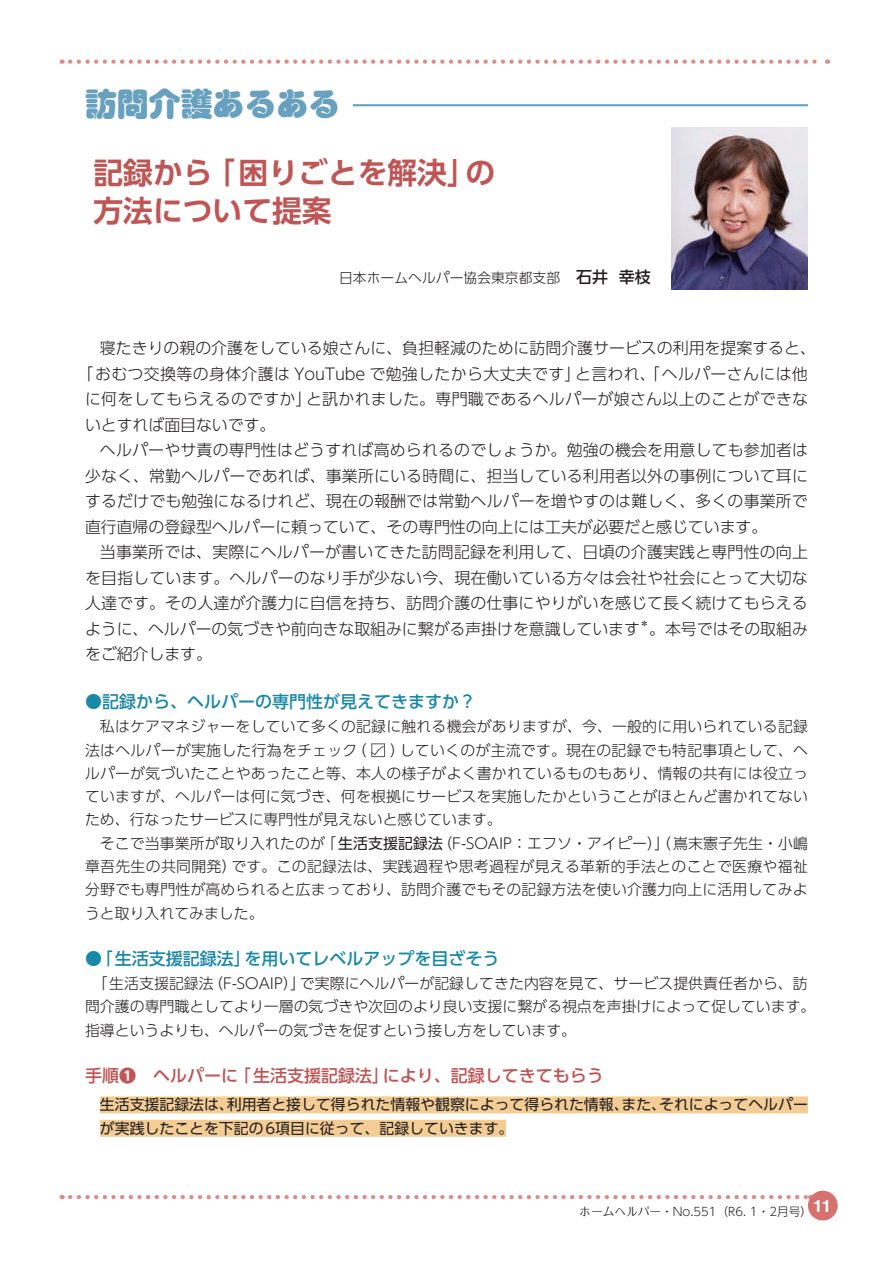
<style>
.page{position:relative;width:893px;height:1263px;background:#fff}
.page>*{position:absolute;margin:0;border:0;box-sizing:border-box;transform-origin:0 0}
.t1{font:31.95px "Tunnel Min Tightline";color:#67a1bf}
.t2{font:700 29.7px/38.2px "UD Shin Go Pro De";color:#c05555}
.t3{font:500 16.95px "UD Shin Go Pro";color:#1a88a7}
.t4{font:500 16.95px "UD Shin Go Pro";color:#c05555}
.t5{font:700 16.95px "Helvetica";color:#fff}
.t6{font:300 15.9px "UD Shin Go Pro";letter-spacing:.01em;color:#231f20}
.t7{font:300 14.85px/23.4px "UD Shin Go Pro";letter-spacing:.005em;color:#231f20}
.t8{font:14.85px/23.4px "UD Shin Go Pro";color:#231f20}
.t9{font:300 13.8px "UD Shin Go Pro";color:#231f20}
.t10{font:300 11.7px "UD Shin Go NT Pro";color:#231f20}
.t11{font:300 9.3px "UD Shin Go Pro";color:#231f20}
.s1{font-weight:500;font-size:15.9px}
.s2{font-weight:400}
.s3{font-weight:700}
.s4{font-family:"Maru Fo Pro";font-weight:400}
</style>
<div class="page">
<svg style="left:70px;top:1195px;width:741px;height:4px"></svg>
<svg style="left:70px;top:60px;width:758px;height:4px"></svg>
<div style="left:808px;top:1191px;width:30px;height:29px;background:#d7716f;border-radius:50%"></div>
<div style="left:100px;top:1096px;width:708px;height:17px;background:#f3cd94"></div>
<div style="left:100px;top:1120px;width:406px;height:17px;background:#f3cd94"></div>
<div style="left:371px;top:743px;width:14px;height:14px;border:1px solid #57585a"></div>
<svg style="left:370px;top:745px;width:15px;height:11px"></svg>
<img style="left:672px;top:128px;width:136px;height:161px">
<hr style="left:353px;top:104px;width:455px;height:2px;background:#67a1bf">
<h1 class="t1" style="left:85px;top:80px;width:257px">訪問介護あるある</h1>
<h2 class="t2" style="left:94px;top:152px;width:403px">記録から「困りごとを解決」の方法について提案</h2>
<p class="t9" style="left:339px;top:267px;width:313px">日本ホームヘルパー協会東京都支部<span class="s1">　石井 幸枝</span></p>
<p class="t6" style="left:100px;top:335px;width:718px">寝たきりの親の介護をしている娘さんに、負担軽減のために訪問介護サービスの利用を提案すると、</p>
<p class="t6" style="left:77px;top:361px;width:732px">「おむつ交換等の身体介護は YouTube で勉強したから大丈夫です」と言われ、「ヘルパーさんには他</p>
<p class="t6" style="left:85px;top:386px;width:725px">に何をしてもらえるのですか」と訊かれました。専門職であるヘルパーが娘さん以上のことができな</p>
<p class="t6" style="left:85px;top:412px;width:192px">いとすれば面目ないです。</p>
<p class="t6" style="left:100px;top:437px;width:710px">ヘルパーやサ責の専門性はどうすれば高められるのでしょうか。勉強の機会を用意しても参加者は</p>
<p class="t6" style="left:85px;top:463px;width:724px">少なく、常勤ヘルパーであれば、事業所にいる時間に、担当している利用者以外の事例について耳に</p>
<p class="t6" style="left:85px;top:488px;width:724px">するだけでも勉強になるけれど、現在の報酬では常勤ヘルパーを増やすのは難しく、多くの事業所で</p>
<p class="t6" style="left:85px;top:514px;width:684px">直行直帰の登録型ヘルパーに頼っていて、その専門性の向上には工夫が必要だと感じています。</p>
<p class="t6" style="left:100px;top:539px;width:709px">当事業所では、実際にヘルパーが書いてきた訪問記録を利用して、日頃の介護実践と専門性の向上</p>
<p class="t6" style="left:85px;top:565px;width:724px">を目指しています。ヘルパーのなり手が少ない今、現在働いている方々は会社や社会にとって大切な</p>
<p class="t6" style="left:85px;top:590px;width:724px">人達です。その人達が介護力に自信を持ち、訪問介護の仕事にやりがいを感じて長く続けてもらえる</p>
<p class="t6" style="left:85px;top:616px;width:556px">ように、ヘルパーの気づきや前向きな取組みに繋がる声掛けを意識しています</p>
<p class="t11" style="left:640px;top:616px;width:11px">＊</p>
<p class="t6" style="left:649px;top:616px;width:160px">。本号ではその取組み</p>
<p class="t6" style="left:85px;top:641px;width:129px">をご紹介します。</p>
<p class="t3" style="left:85px;top:688px;width:393px">●記録から、ヘルパーの専門性が見えてきますか？</p>
<p class="t7" style="left:85px;top:713px;width:724px;line-height:24.5px;text-indent:15px">私はケアマネジャーをしていて多くの記録に触れる機会がありますが、今、一般的に用いられている記録法はヘルパーが実施した行為をチェック（</p>
<p class="t7" style="left:85px;top:738px;width:725px;text-align:justify;text-indent:305px">）していくのが主流です。現在の記録でも特記事項として、ヘルパーが気づいたことやあったこと等、本人の様子がよく書かれているものもあり、情報の共有には役立っていますが、ヘルパーは何に気づき、何を根拠にサービスを実施したかということがほとんど書かれてないため、行なったサービスに専門性が見えないと感じています。</p>
<p class="t7" style="left:85px;top:831px;width:724px;text-align:justify;text-indent:15px">そこで当事業所が取り入れたのが「<span class="s2">生活支援記録法</span>（F-SOAIP：エフソ・アイピー）」（嶌末憲子先生・小嶋章吾先生の共同開発）です。この記録法は、実践過程や思考過程が見える革新的手法とのことで医療や福祉分野でも専門性が高められると広まっており、訪問介護でもその記録方法を使い介護力向上に活用してみようと取り入れてみました。</p>
<p class="t3" style="left:85px;top:945px;width:416px">●「生活支援記録法」を用いてレベルアップを目ざそう</p>
<p class="t7" style="left:85px;top:971px;width:732px;text-indent:7px">「生活支援記録法（F-SOAIP）」で実際にヘルパーが記録してきた内容を見て、サービス提供責任者から、訪問介護の専門職としてより一層の気づきや次回のより良い支援に繋がる視点を声掛けによって促しています。指導というよりも、ヘルパーの気づきを促すという接し方をしています。</p>
<p class="t4" style="left:85px;top:1062px;width:520px">手順<span class="s3">❶</span>　ヘルパーに「生活支援記録法」により、記録してきてもらう</p>
<p class="t8" style="left:100px;top:1092px;width:709px">生活支援記録法は、利用者と接して得られた情報や観察によって得られた情報、また、それによってヘルパーが実践したことを下記の6項目に従って、記録していきます。</p>
<p class="t10" style="left:579px;top:1202px;width:234px"><span class="s4">ホームヘルパー</span>・No.551（R6. 1・2月号）</p>
<p class="t5" style="left:813px;top:1195px;width:19px">11</p>
</div>
